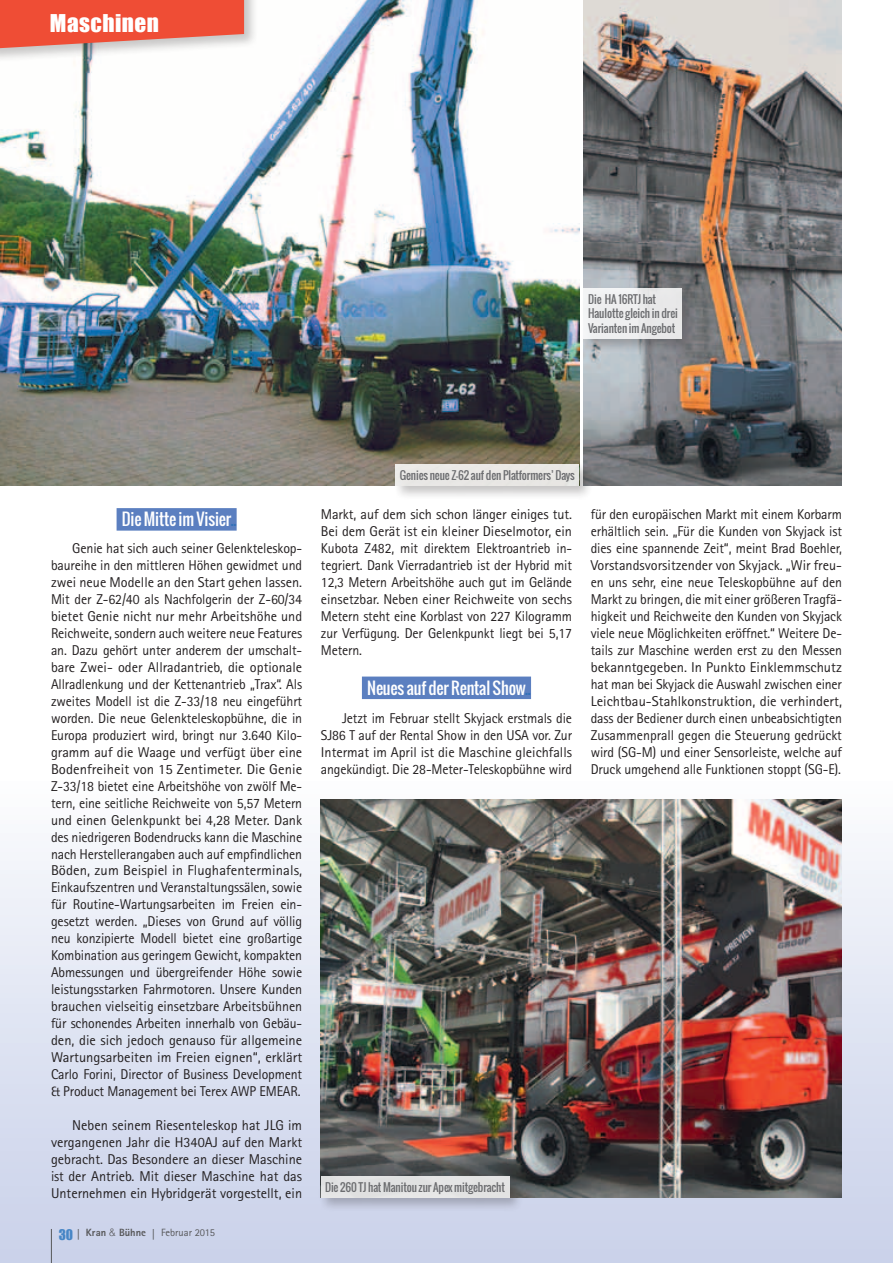
<style>
.page{position:relative;width:893px;height:1263px;background:#fff}
.page>*{position:absolute;margin:0;border:0;box-sizing:border-box;transform-origin:0 0}
.t1{font:22.5px "Impact";letter-spacing:.02em;color:#fff}
.t2{font:16.5px "Oswald";letter-spacing:-.01em;color:#fff}
.t3{font:14.25px/17px "Rotis Sans Serif";letter-spacing:-.01em;color:#231f20;text-align:justify}
.t4{font:11.25px/14.4px "Oswald";letter-spacing:-.01em;color:#6c6d70}
.t5{font:10.5px "Rotis Sans Serif";color:#57585a}
.s1{color:#3170b8}
.s2{font-family:"Impact";font-size:13.5px;color:#4786c6}
.s3{font-family:"Frutiger";font-weight:700;font-stretch:condensed;font-size:10.65px}
.s4{font-weight:800}
.s5{font-family:"Helvetica";font-weight:300}
</style>
<div class="page">
<div style="left:0;top:774px;width:893px;height:489px;background:linear-gradient(to bottom,#fbfcfd,#c7cfe9)"></div>
<div style="left:117px;top:508px;width:120px;height:23px;background:#5b7fc0"></div>
<div style="left:362px;top:676px;width:169px;height:23px;background:#5b7fc0"></div>
<img style="left:321px;top:799px;width:521px;height:398px">
<img style="left:0;top:0;width:579px;height:486px">
<img style="left:584px;top:0;width:258px;height:486px">
<div style="left:0;top:0;width:258px;height:63px;background:#231f20;opacity:.25"></div>
<svg style="left:0;top:0;width:244px;height:48px;background:#eb604c"></svg>
<hr style="left:51px;top:1229px;width:1px;height:34px;background:#57585a">
<div style="left:393px;top:461px;width:200px;height:39px;background:#231f20;opacity:.3"></div>
<div style="left:396px;top:464px;width:183px;height:22px;background:#e9e7e5"></div>
<div style="left:581px;top:285px;width:115px;height:68px;background:#231f20;opacity:.3"></div>
<div style="left:584px;top:288px;width:98px;height:50px;background:#eeeeef"></div>
<div style="left:318px;top:1173px;width:205px;height:39px;background:#231f20;opacity:.3"></div>
<div style="left:321px;top:1176px;width:188px;height:21px;background:#e2e2e2"></div>
<h1 class="t1" style="left:50px;top:6px;width:110px">Maschinen</h1>
<p class="t4" style="left:588px;top:292px;width:91px">Die HA 16RTJ hat<br>Haulotte gleich in drei<br>Varianten im Angebot</p>
<p class="t2" style="left:122px;top:507px;width:116px">Die Mitte im Visier<span class="s1">..</span></p>
<p class="t3" style="left:51px;top:540px;width:253px;text-indent:21px">Genie hat sich auch seiner Gelenkteleskop&shy;baureihe in den mittleren Höhen gewidmet und zwei neue Modelle an den Start gehen lassen.<br>Mit der Z-62/40 als Nachfolgerin der Z-60/34 bietet Genie nicht nur mehr Arbeitshöhe und Reichweite, sondern auch weitere neue Features an. Dazu gehört unter anderem der umschalt&shy;bare Zwei- oder Allradantrieb, die optionale Allradlenkung und der Kettenantrieb „Trax“. Als zweites Modell ist die Z-33/18 neu eingeführt worden. Die neue Gelenkteleskopbühne, die in Europa produziert wird, bringt nur 3.640 Kilo&shy;gramm auf die Waage und verfügt über eine Bodenfreiheit von 15 Zentimeter. Die Genie Z-33/18 bietet eine Arbeitshöhe von zwölf Me&shy;tern, eine seitliche Reichweite von 5,57 Metern und einen Gelenkpunkt bei 4,28 Meter. Dank des niedrigeren Bodendrucks kann die Maschine nach Herstellerangaben auch auf empfindlichen Böden, zum Beispiel in Flughafenterminals, Einkaufszentren und Veranstaltungssälen, sowie für Routine-Wartungsarbeiten im Freien ein&shy;gesetzt werden. „Dieses von Grund auf völlig neu konzipierte Modell bietet eine großartige Kombination aus geringem Gewicht, kompakten Abmessungen und übergreifender Höhe sowie leistungsstarken Fahrmotoren. Unsere Kunden brauchen vielseitig einsetzbare Arbeitsbühnen für schonendes Arbeiten innerhalb von Gebäu&shy;den, die sich jedoch genauso für allgemeine Wartungsarbeiten im Freien eignen“, erklärt Carlo Forini, Director of Business Development &amp; Product Management bei Terex AWP EMEAR.</p>
<p class="t3" style="left:51px;top:1116px;width:253px;text-indent:21px">Neben seinem Riesenteleskop hat JLG im vergangenen Jahr die H340AJ auf den Markt gebracht. Das Besondere an dieser Maschine ist der Antrieb. Mit dieser Maschine hat das Unternehmen ein Hybridgerät vorgestellt, ein</p>
<p class="t5" style="left:59px;top:1226px;width:158px"><span class="s2">30</span> <span class="s3">|</span> <span class="s4">Kran</span> <span class="s5">&amp;</span> <span class="s4">Bühne</span> <span class="s3">|</span> Februar 2015</p>
<p class="t4" style="left:400px;top:468px;width:176px">Genies neue Z-62 auf den Platformers’ Days</p>
<p class="t3" style="left:321px;top:506px;width:253px">Markt, auf dem sich schon länger einiges tut.<br>Bei dem Gerät ist ein kleiner Dieselmotor, ein Kubota Z482, mit direktem Elektroantrieb in&shy;tegriert. Dank Vierradantrieb ist der Hybrid mit 12,3 Metern Arbeitshöhe auch gut im Gelände einsetzbar. Neben einer Reichweite von sechs Metern steht eine Korblast von 227 Kilogramm zur Verfügung. Der Gelenkpunkt liegt bei 5,17<br>Metern.</p>
<p class="t2" style="left:367px;top:675px;width:165px">Neues auf der Rental Show<span class="s1">..</span></p>
<p class="t3" style="left:321px;top:709px;width:253px;text-indent:21px">Jetzt im Februar stellt Skyjack erstmals die SJ86 T auf der Rental Show in den USA vor. Zur Intermat im April ist die Maschine gleichfalls angekündigt. Die 28-Meter-Teleskopbühne wird</p>
<p class="t3" style="left:591px;top:506px;width:253px">für den europäischen Markt mit einem Korbarm erhältlich sein. „Für die Kunden von Skyjack ist dies eine spannende Zeit“, meint Brad Boehler, Vorstandsvorsitzender von Skyjack. „Wir freu&shy;en uns sehr, eine neue Teleskopbühne auf den Markt zu bringen, die mit einer größeren Tragfä&shy;higkeit und Reichweite den Kunden von Skyjack viele neue Möglichkeiten eröffnet.“ Weitere De&shy;tails zur Maschine werden erst zu den Messen bekanntgegeben. In Punkto Einklemmschutz hat man bei Skyjack die Auswahl zwischen einer Leichtbau-Stahlkonstruktion, die verhindert, dass der Bediener durch einen unbeabsichtigten Zusammenprall gegen die Steuerung gedrückt wird (SG-M) und einer Sensorleiste, welche auf Druck umgehend alle Funktionen stoppt (SG-E).</p>
<p class="t4" style="left:325px;top:1180px;width:181px">Die 260 TJ hat Manitou zur Apex mitgebracht</p>
</div>
